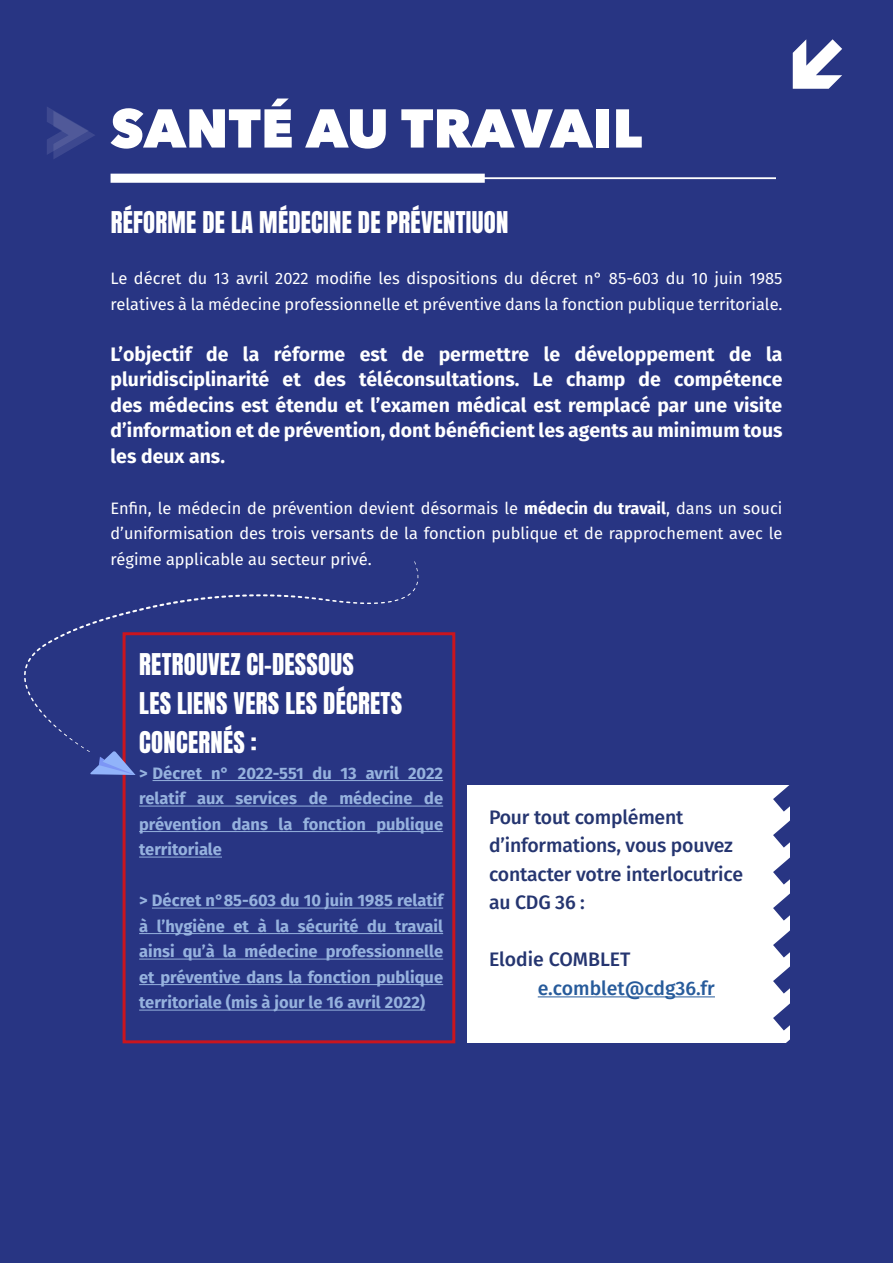
<style>
.page{position:relative;width:893px;height:1263px;background:#283583}
.page>*{position:absolute;margin:0;border:0;box-sizing:border-box;transform-origin:0 0}
.t1{font:800 54px "Avenir Next";color:#fff}
.t2{font:25.5px/39px "Anton";letter-spacing:.01em;color:#fff}
.t3{font:700 19.5px/25.5px "Fira Sans";color:#fff;text-align:justify}
.t4{font:500 19.5px/28.5px "Fira Sans";letter-spacing:-.01em;color:#253570}
.t5{font:500 19.5px "Fira Sans";color:#275b9b}
.t6{font:16.5px/25.5px "Fira Sans";color:#fff}
.t7{font:700 16.5px/25.5px "Fira Sans";color:#96b2de;text-align:justify}
.s1{font-weight:700}
</style>
<div class="page">
<div style="left:123px;top:632px;width:332px;height:411px;background:#283583;border:3px solid #ca151e"></div>
<hr style="left:244px;top:177px;width:532px;height:2px;background:#fff">
<div style="left:111px;top:174px;width:374px;height:9px;background:#fff"></div>
<svg style="left:47px;top:107px;width:48px;height:52px"></svg>
<hr style="left:153px;top:780px;width:290px;height:1px;background:#96b2de">
<hr style="left:139px;top:806px;width:304px;height:1px;background:#96b2de">
<hr style="left:139px;top:831px;width:304px;height:1px;background:#96b2de">
<hr style="left:139px;top:857px;width:83px;height:1px;background:#96b2de">
<hr style="left:152px;top:908px;width:291px;height:1px;background:#96b2de">
<hr style="left:139px;top:933px;width:304px;height:1px;background:#96b2de">
<hr style="left:139px;top:959px;width:304px;height:1px;background:#96b2de">
<hr style="left:139px;top:984px;width:304px;height:1px;background:#96b2de">
<hr style="left:139px;top:1010px;width:286px;height:1px;background:#96b2de">
<svg style="left:24px;top:561px;width:394px;height:214px"></svg>
<div style="left:468px;top:786px;width:322px;height:257px;background:#fff"></div>
<svg style="left:755px;top:785px;width:35px;height:258px"></svg>
<hr style="left:538px;top:996px;width:177px;height:1px;background:#275b9b">
<h1 class="t1" style="left:111px;top:95px;width:533px">SANTÉ AU TRAVAIL</h1>
<h2 class="t2" style="left:111px;top:205px;width:399px">RÉFORME DE LA MÉDECINE DE PRÉVENTIUON</h2>
<p class="t6" style="left:111px;top:265px;width:673px">Le décret du 13 avril 2022 modifie les dispositions du décret n° 85-603 du 10 juin 1985 relatives à la médecine professionnelle et préventive dans la fonction publique territoriale.</p>
<p class="t3" style="left:111px;top:340px;width:673px">L’objectif de la réforme est de permettre le développement de la pluridisciplinarité et des téléconsultations. Le champ de compétence des médecins est étendu et l’examen médical est remplacé par une visite d’information et de prévention, dont bénéficient les agents au minimum tous les deux ans.</p>
<p class="t6" style="left:111px;top:495px;width:673px;text-align:justify">Enfin, le médecin de prévention devient désormais le <span class="s1">médecin du travail</span>, dans un souci d’uniformisation des trois versants de la fonction publique et de rapprochement avec le régime applicable au secteur privé.</p>
<h2 class="t2" style="left:139px;top:647px;width:264px">RETROUVEZ CI-DESSOUS<br>LES LIENS VERS LES DÉCRETS<br>CONCERNÉS :</h2>
<p class="t7" style="left:139px;top:759px;width:306px">&gt; Décret n° 2022-551 du 13 avril 2022 relatif aux services de médecine de prévention dans la fonction publique territoriale</p>
<p class="t7" style="left:139px;top:887px;width:306px">&gt; Décret n°85-603 du 10 juin 1985 relatif à l’hygiène et à la sécurité du travail ainsi qu’à la médecine professionnelle et préventive dans la fonction publique territoriale (mis à jour le 16 avril 2022)</p>
<p class="t4" style="left:489px;top:802px;width:256px">Pour tout complément d’informations, vous pouvez contacter votre interlocutrice au CDG 36 :</p>
<p class="t4" style="left:489px;top:944px;width:143px">Elodie COMBLET</p>
<p class="t5" style="left:538px;top:972px;width:179px">e.comblet@cdg36.fr</p>
</div>
